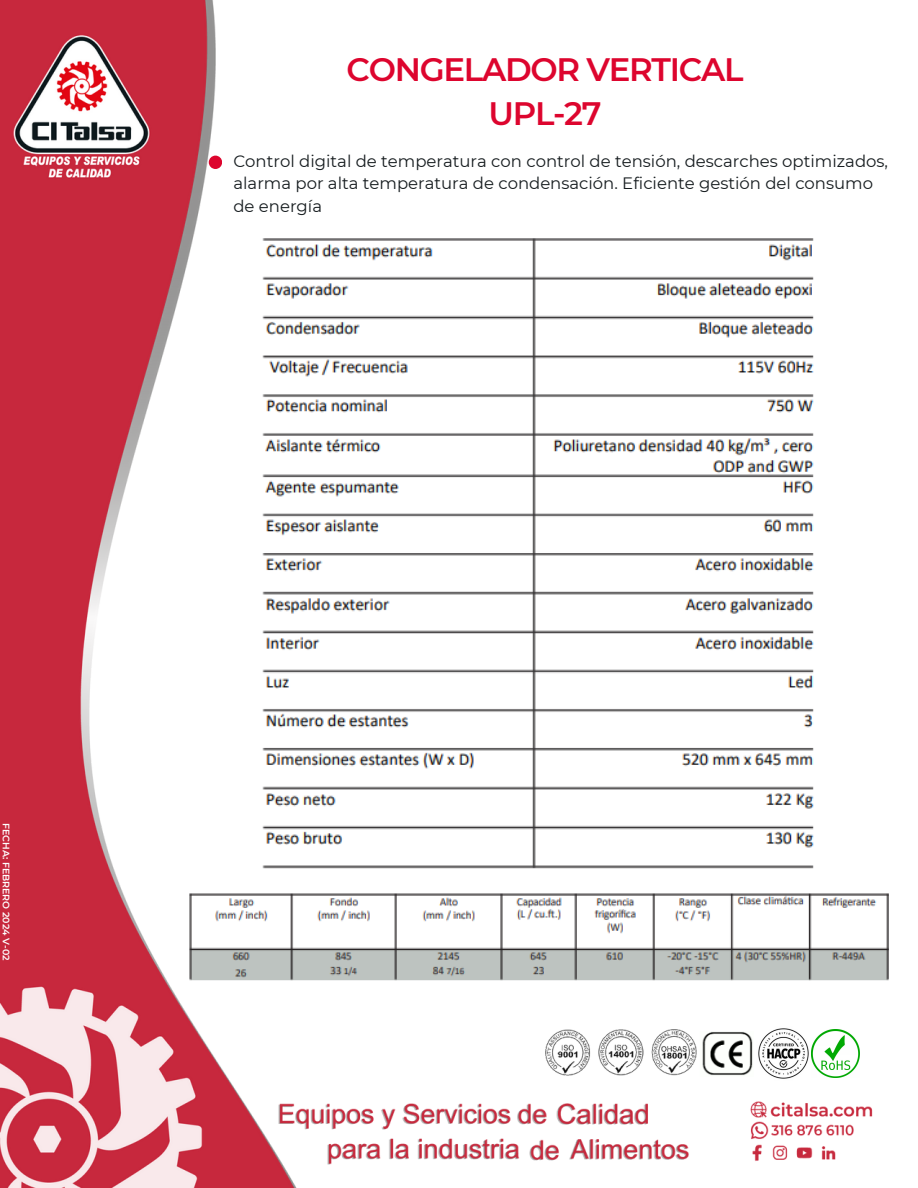
<style>
.page{position:relative;width:918px;height:1188px;background:#fff}
.page>*{position:absolute;margin:0;border:0;box-sizing:border-box;transform-origin:0 0}
.t1{font:600 32.4px/44.2px "Montserrat";letter-spacing:-.04em;color:#dd052e;text-align:center}
.t2{font:16.5px/22.5px "Montserrat";color:#161c1f}
.t3{font:600 9.45px "Montserrat";color:#fff}
</style>
<div class="page">
<img style="left:0;top:0;width:889px;height:1188px">
<div style="left:209px;top:156px;width:13px;height:13px;background:#dd052e;border-radius:50%"></div>
<img style="left:695px;top:1025px;width:60px;height:55px">
<img style="left:545px;top:1030px;width:152px;height:46px">
<img style="left:755px;top:1025px;width:57px;height:57px">
<img style="left:812px;top:1029px;width:48px;height:49px">
<img style="left:259px;top:234px;width:557px;height:637px">
<img style="left:187px;top:892px;width:701px;height:92px">
<p class="t1" style="left:347px;top:47px;width:398px">CONGELADOR VERTICAL<br>UPL-27</p>
<p class="t2" style="left:233px;top:149px;width:656px">Control digital de temperatura con control de tensión, descarches optimizados, alarma por alta temperatura de condensación. Eficiente gestión del consumo de energía</p>
<p class="t3" style="left:12px;top:823px;width:139px;rotate:90deg">FECHA: FEBRERO 2024 V-02</p>
</div>
